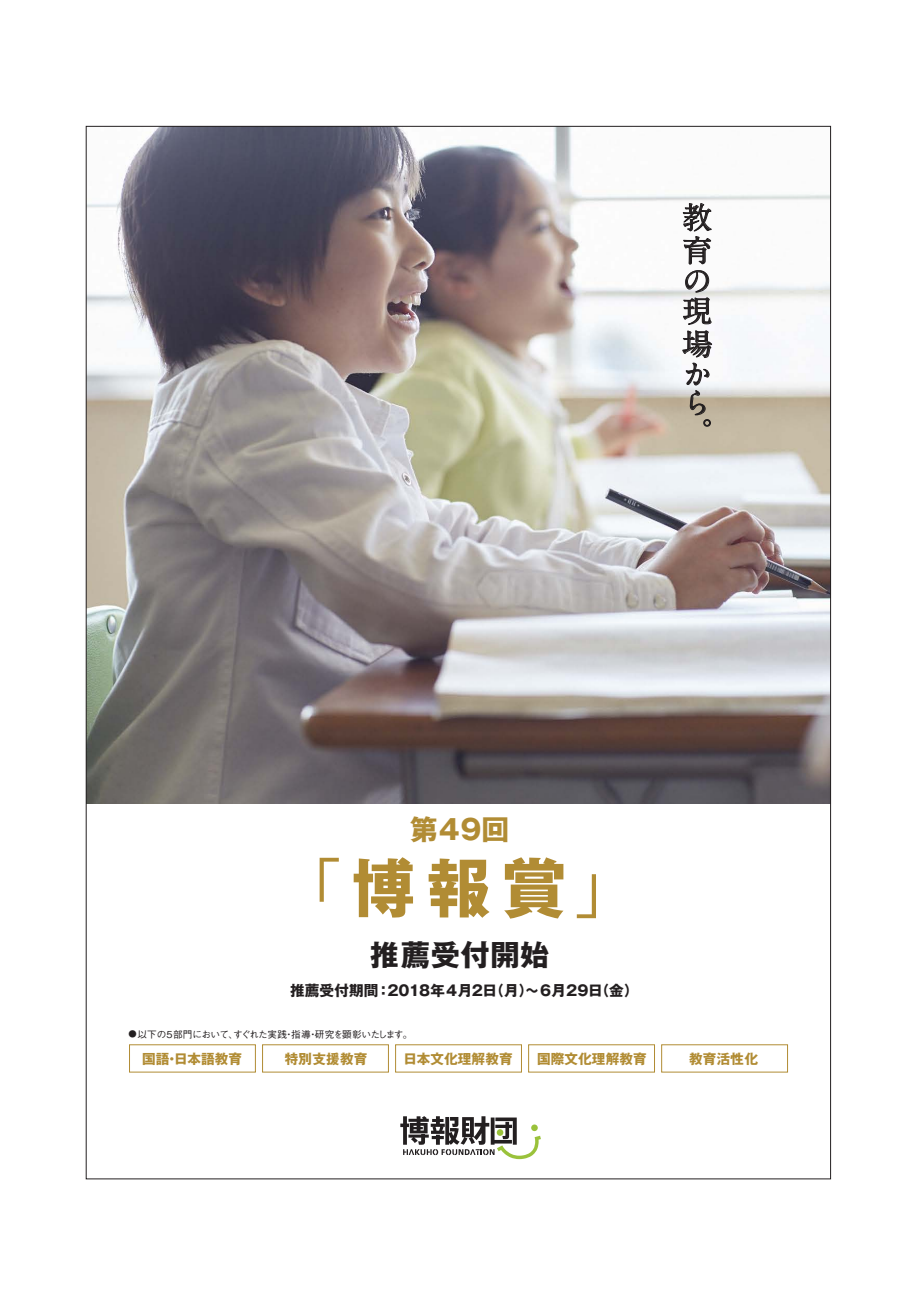
<style>
.page{position:relative;width:911px;height:1290px;background:#fff}
.page>*{position:absolute;margin:0;border:0;box-sizing:border-box;transform-origin:0 0}
.t1{font:700 64.38px "Gothic MB101 Pro";color:#b18c34}
.t2{font:700 30.12px/29.6px "A1 Mincho Std";color:#231f20}
.t3{font:700 29.25px "Gothic MB101 Pro";letter-spacing:.02em;color:#231f20}
.t4{font:700 27.75px "Gothic MB101 Pro";color:#b18c34}
.t5{font:700 14.62px "Gothic MB101 Pro";letter-spacing:.01em;color:#231f20}
.t6{font:700 13.5px "Gothic MB101 Pro";letter-spacing:.01em;color:#b18c34}
.t7{font:500 9.62px "Gothic BBB Pro";letter-spacing:-.045em;color:#231f20}
.s1{font-size:8.25px}
</style>
<div class="page">
<img style="left:88px;top:128px;width:740px;height:675px">
<svg style="left:400px;top:1116px;width:141px;height:43px"></svg>
<div style="left:531px;top:1124px;width:7px;height:7px;background:#9ac23b;border-radius:50%"></div>
<div style="left:497px;top:1129px;width:6px;height:7px;background:#9ac23b;border-radius:50%"></div>
<div style="left:661px;top:1044px;width:127px;height:28px;border:1px solid #b18c34"></div>
<div style="left:528px;top:1044px;width:127px;height:28px;border:1px solid #b18c34"></div>
<div style="left:395px;top:1044px;width:127px;height:28px;border:1px solid #b18c34"></div>
<div style="left:262px;top:1044px;width:127px;height:28px;border:1px solid #b18c34"></div>
<div style="left:129px;top:1044px;width:127px;height:28px;border:1px solid #b18c34"></div>
<svg style="left:682px;top:203px;width:30px;height:224px"></svg>
<svg style="left:319px;top:858px;width:20px;height:44px"></svg>
<svg style="left:577px;top:874px;width:19px;height:44px"></svg>
<h2 class="t2" style="left:682px;top:196px;width:31px;line-height:33.2px">教育</h2>
<h2 class="t2" style="left:682px;top:262px;width:30px">の現</h2>
<h2 class="t2" style="left:682px;top:325px;width:31px">場から。</h2>
<h3 class="t4" style="left:410px;top:807px;width:101px">第49回</h3>
<h1 class="t1" style="left:352px;top:834px;width:216px">博報賞</h1>
<h3 class="t3" style="left:370px;top:930px;width:181px">推薦受付開始</h3>
<p class="t5" style="left:290px;top:978px;width:350px">推薦受付期間：2018年4月2日（月）～6月29日（金）</p>
<p class="t7" style="left:129px;top:1026px;width:285px"><span class="s1">●</span>以下の5部門において、すぐれた実践・指導・研究を顕彰いたします。</p>
<p class="t6" style="left:142px;top:1047px;width:101px">国語・日本語教育</p>
<p class="t6" style="left:285px;top:1047px;width:84px">特別支援教育</p>
<p class="t6" style="left:403px;top:1047px;width:110px">日本文化理解教育</p>
<p class="t6" style="left:537px;top:1047px;width:111px">国際文化理解教育</p>
<p class="t6" style="left:689px;top:1047px;width:70px">教育活性化</p>
</div>
